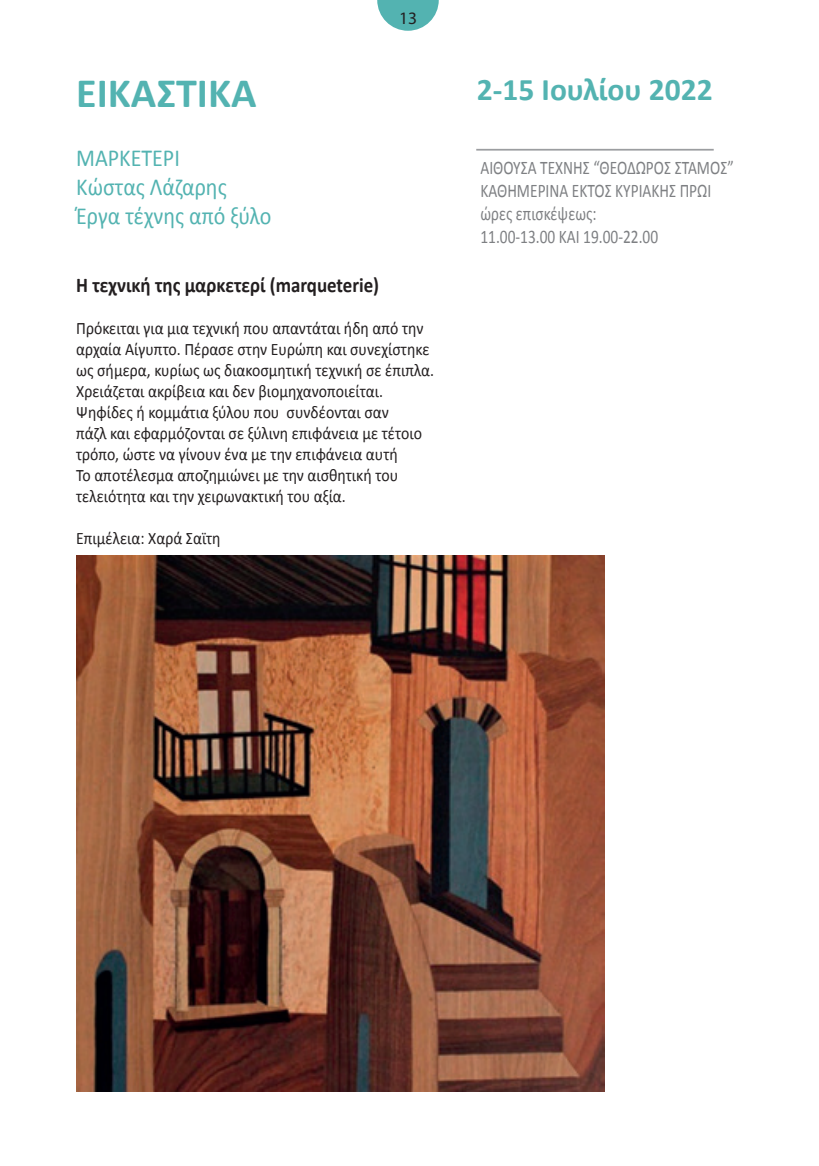
<style>
.page{position:relative;width:819px;height:1166px;background:#fff}
.page>*{position:absolute;margin:0;border:0;box-sizing:border-box;transform-origin:0 0}
.t1{font:700 42px "Calibri";color:#53b3b1}
.t2{font:700 31.5px "Calibri";color:#53b3b1}
.t3{font:24.5px/29.4px "Calibri";color:#53b3b1;scale:.9 1}
.t4{font:700 21px "Calibri";color:#231f20;scale:.9 1}
.t5{font:19.25px/23.1px "Calibri";color:#7e8083;scale:.8 1}
.t6{font:17.5px/21px "Calibri";color:#231f20;scale:.9 1}
.t7{font:17.5px "Myriad Pro";color:#231f20}
</style>
<div class="page">
<svg style="left:377px;top:0;width:62px;height:31px"></svg>
<img style="left:76px;top:556px;width:528px;height:535px">
<hr style="left:476px;top:149px;width:237px;height:2px;background:#9b9da0">
<h1 class="t1" style="left:76px;top:66px;width:182px">ΕΙΚΑΣΤΙΚΑ</h1>
<h3 class="t3" style="left:76px;top:143px;width:218px">ΜΑΡΚΕΤΕΡΙ<br>Κώστας Λάζαρης<br>Έργα τέχνης από ξύλο</h3>
<p class="t7" style="left:399px;top:8px;width:19px">13</p>
<p class="t4" style="left:76px;top:271px;width:338px">Η τεχνική της μαρκετερί (marqueterie)</p>
<p class="t6" style="left:76px;top:317px;width:399px">Πρόκειται για μια τεχνική που απαντάται ήδη από την αρχαία Αίγυπτο. Πέρασε στην Ευρώπη και συνεχίστηκε ως σήμερα, κυρίως ως διακοσμητική τεχνική σε έπιπλα.<br>Χρειάζεται ακρίβεια και δεν βιομηχανοποιείται.<br>Ψηφίδες ή κομμάτια ξύλου που συνδέονται σαν<br>πάζλ και εφαρμόζονται σε ξύλινη επιφάνεια με τέτοιο τρόπο, ώστε να γίνουν ένα με την επιφάνεια αυτή<br>Το αποτέλεσμα αποζημιώνει με την αισθητική του τελειότητα και την χειρωνακτική του αξία.</p>
<p class="t6" style="left:76px;top:527px;width:162px">Επιμέλεια: Χαρά Σαϊτη</p>
<h2 class="t2" style="left:477px;top:69px;width:237px">2-15 Ioυλίου 2022</h2>
<p class="t5" style="left:480px;top:156px;width:318px">ΑΙΘΟΥΣΑ ΤΕΧΝΗΣ “ΘΕΟΔΩΡΟΣ ΣΤΑΜΟΣ”<br>ΚΑΘΗΜΕΡΙΝΑ ΕΚΤΟΣ ΚΥΡΙΑΚΗΣ ΠΡΩΙ ώρες επισκέψεως:<br>11.00-13.00 ΚΑΙ 19.00-22.00</p>
</div>
